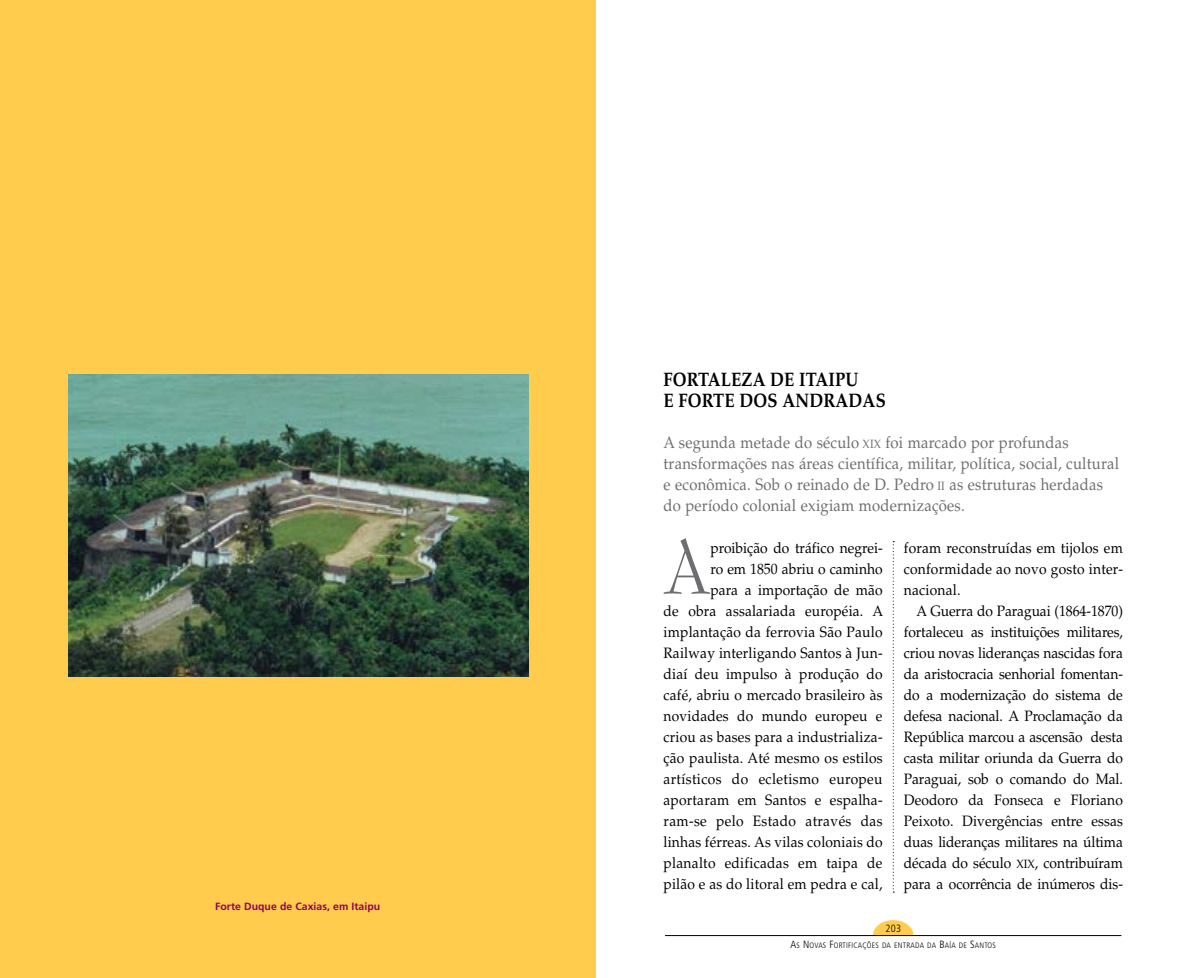
<style>
.page{position:relative;width:1191px;height:978px;background:#fff}
.page>*{position:absolute;margin:0;border:0;box-sizing:border-box;transform-origin:0 0}
.t1{font:81px "Bernhard Modern Std";color:#6d6e71;scale:.85 1}
.t2{font:700 19.5px/21px "Palatino LT Std";letter-spacing:.01em;color:#000;scale:.85 1}
.t3{font:16.5px/21px "Palatino LT Std";letter-spacing:.015em;color:#6d6e71;scale:.9 1}
.t4{font:15px/21px "Palatino LT Std";letter-spacing:.015em;color:#000;text-align:justify;scale:.92 1}
.t5{font:700 10.5px "Frutiger LT Std";color:#950057}
.t6{font:300 condensed 10.5px "Frutiger LT Std";color:#000}
.t7{font:300 condensed 7.8px "Frutiger LT Std";letter-spacing:.025em;color:#000}
.s1{font-size:12px}
.s2{font-size:10.5px}
</style>
<div class="page">
<svg style="left:873px;top:920px;width:40px;height:15px"></svg>
<hr style="left:665px;top:935px;width:456px;height:1px;background:#000">
<svg style="left:892px;top:541px;width:2px;height:352px"></svg>
<div style="left:0;top:0;width:595px;height:978px;background:#ffcc4e"></div>
<img style="left:68px;top:374px;width:460px;height:303px">
<p class="t5" style="left:215px;top:900px;width:166px">Forte Duque de Caxias, em Itaipu</p>
<h2 class="t2" style="left:663px;top:370px;width:263px">FORTALEZA DE ITAIPU<br>E FORTE DOS ANDRADAS</h2>
<p class="t3" style="left:663px;top:432px;width:508px">A segunda metade do século <span class="s1">XIX</span> foi marcado por profundas transformações nas áreas científica, militar, política, social, cultural e econômica. Sob o reinado de D. Pedro <span class="s1">II</span> as estruturas herdadas do período colonial exigiam modernizações.</p>
<h1 class="t1" style="left:663px;top:524px;width:57px">A</h1>
<p class="t4" style="left:663px;top:538px;width:240px;text-align:right">proibição do tráfico negrei-<br>ro em 1850 abriu o caminho<br>para a importação de mão<br>de obra assalariada européia. A implantação da ferrovia São Paulo<br>Railway interligando Santos à Jun&shy;diaí deu impulso à produção do café, abriu o mercado brasileiro às novidades do mundo europeu e criou as bases para a industrializa&shy;ção paulista. Até mesmo os estilos artísticos do ecletismo europeu aportaram em Santos e espalha&shy;ram-se pelo Estado através das linhas férreas. As vilas coloniais do planalto edificadas em taipa de pilão e as do litoral em pedra e cal,</p>
<p class="t4" style="left:904px;top:538px;width:240px">foram reconstruídas em tijolos em conformidade ao novo gosto inter&shy;nacional.</p>
<p class="t4" style="left:904px;top:601px;width:240px;text-indent:13px">A Guerra do Paraguai (1864-1870) fortaleceu as instituições militares, criou novas lideranças nascidas fora da aristocracia senhorial fomentan&shy;do a modernização do sistema de defesa nacional. A Proclamação da República marcou a ascensão desta casta militar oriunda da Guerra do Paraguai, sob o comando do Mal.<br>Deodoro da Fonseca e Floriano Peixoto. Divergências entre essas duas lideranças militares na última década do século <span class="s1">XIX</span>, contribuíram para a ocorrência de inúmeros dis-</p>
<p class="t6" style="left:885px;top:923px;width:17px">203</p>
<p class="t7" style="left:790px;top:941px;width:207px"><span class="s2">A</span>S <span class="s2">N</span>OVAS <span class="s2">F</span>ORTIFICAÇÕES DA ENTRADA DA <span class="s2">B</span>AÍA DE <span class="s2">S</span>ANTOS</p>
</div>
